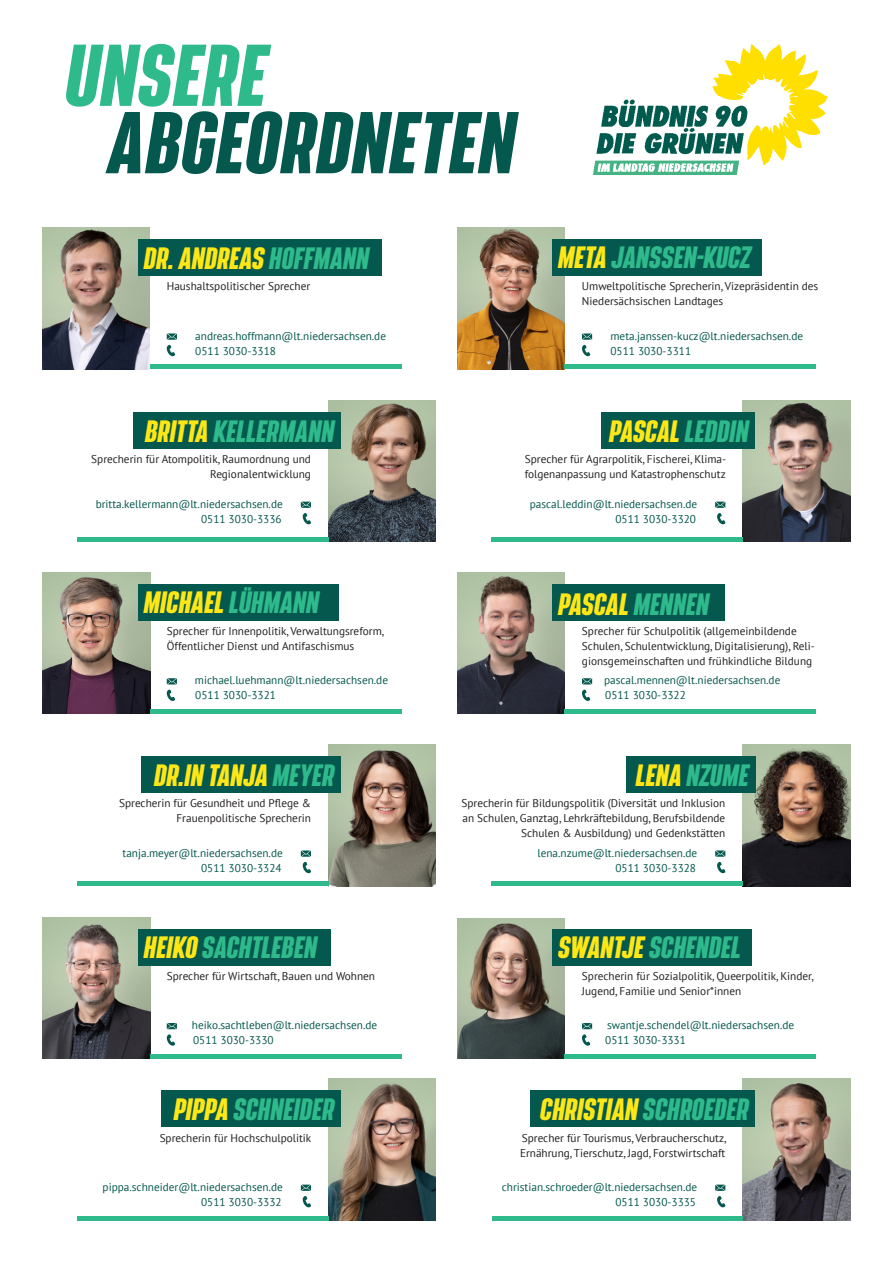
<style>
.page{position:relative;width:893px;height:1263px;background:#fff}
.page>*{position:absolute;margin:0;border:0;box-sizing:border-box;transform-origin:0 0}
.t1{font:italic 700 76.5px "Bereit";letter-spacing:.01em;color:#04584d}
.t2{font:italic 700 76.5px "Bereit";letter-spacing:.01em;color:#2fba8c}
.Normaler_Text{font:italic 700 27px "Bereit";color:#ffe716}
.Normaler_Text-2{font:italic 700 27px "Bereit";color:#2fba8c}
.Normaler_Text-3{font:11.25px/15px "PT Sans";color:#231f20}
.Normaler_Text-4{font:11.25px/15px "PT Sans";color:#04584d;text-align:right}
.s1{color:#2fba8c}
.s2{color:#ffe716}
</style>
<div class="page">
<img style="left:743px;top:400px;width:107px;height:142px">
<img style="left:457px;top:228px;width:108px;height:141px">
<img style="left:328px;top:400px;width:108px;height:142px">
<img style="left:43px;top:228px;width:107px;height:141px">
<img style="left:743px;top:745px;width:107px;height:141px">
<img style="left:743px;top:1079px;width:107px;height:141px">
<img style="left:328px;top:1079px;width:108px;height:141px">
<img style="left:43px;top:917px;width:107px;height:142px">
<img style="left:43px;top:572px;width:107px;height:142px">
<img style="left:457px;top:572px;width:108px;height:142px">
<img style="left:457px;top:918px;width:108px;height:141px">
<img style="left:328px;top:745px;width:108px;height:141px">
<div style="left:552px;top:240px;width:209px;height:36px;background:#04584d"></div>
<hr style="left:150px;top:365px;width:252px;height:4px;background:#2fba8c">
<div style="left:138px;top:240px;width:244px;height:36px;background:#04584d"></div>
<hr style="left:565px;top:365px;width:251px;height:4px;background:#2fba8c">
<div style="left:602px;top:412px;width:153px;height:36px;background:#04584d"></div>
<div style="left:151px;top:709px;width:251px;height:5px;background:#2fba8c"></div>
<div style="left:138px;top:584px;width:200px;height:37px;background:#04584d"></div>
<div style="left:565px;top:709px;width:251px;height:5px;background:#2fba8c"></div>
<div style="left:552px;top:584px;width:173px;height:37px;background:#04584d"></div>
<div style="left:151px;top:1054px;width:251px;height:5px;background:#2fba8c"></div>
<div style="left:138px;top:929px;width:193px;height:36px;background:#04584d"></div>
<div style="left:565px;top:1054px;width:251px;height:5px;background:#2fba8c"></div>
<div style="left:552px;top:929px;width:200px;height:36px;background:#04584d"></div>
<div style="left:530px;top:1091px;width:225px;height:36px;background:#04584d"></div>
<hr style="left:491px;top:1216px;width:251px;height:4px;background:#2fba8c">
<div style="left:162px;top:1091px;width:179px;height:36px;background:#04584d"></div>
<hr style="left:77px;top:1216px;width:251px;height:4px;background:#2fba8c">
<div style="left:491px;top:537px;width:252px;height:5px;background:#2fba8c"></div>
<div style="left:133px;top:412px;width:208px;height:36px;background:#04584d"></div>
<div style="left:77px;top:537px;width:251px;height:5px;background:#2fba8c"></div>
<div style="left:626px;top:757px;width:129px;height:36px;background:#04584d"></div>
<hr style="left:491px;top:882px;width:252px;height:4px;background:#2fba8c">
<div style="left:141px;top:757px;width:200px;height:36px;background:#04584d"></div>
<hr style="left:77px;top:882px;width:251px;height:4px;background:#2fba8c">
<img style="left:593px;top:45px;width:234px;height:129px">
<svg style="left:715px;top:1184px;width:10px;height:23px"></svg>
<svg style="left:301px;top:1184px;width:10px;height:23px"></svg>
<svg style="left:167px;top:1023px;width:10px;height:23px"></svg>
<svg style="left:582px;top:1023px;width:10px;height:23px"></svg>
<svg style="left:167px;top:333px;width:10px;height:23px"></svg>
<svg style="left:167px;top:678px;width:10px;height:23px"></svg>
<svg style="left:582px;top:678px;width:10px;height:23px"></svg>
<svg style="left:715px;top:502px;width:10px;height:23px"></svg>
<svg style="left:715px;top:850px;width:10px;height:23px"></svg>
<svg style="left:301px;top:502px;width:10px;height:23px"></svg>
<svg style="left:301px;top:850px;width:10px;height:23px"></svg>
<svg style="left:582px;top:333px;width:10px;height:23px"></svg>
<h1 class="t2" style="left:66px;top:30px;width:203px">UNSERE</h1>
<h1 class="t1" style="left:108px;top:97px;width:409px">ABGEORDNETEN</h1>
<p class="Normaler_Text" style="left:144px;top:242px;width:227px">DR. ANDREAS <span class="s1">HOFFMANN</span></p>
<p class="Normaler_Text-3" style="left:167px;top:279px;width:145px">Haushaltspolitischer Sprecher</p>
<p class="Normaler_Text-4" style="left:195px;top:328px;width:192px;text-align:left">andreas.hoffmann@lt.niedersachsen.de<br>0511 3030-3318</p>
<p class="Normaler_Text-2" style="left:558px;top:241px;width:194px"><span class="s2">META</span> JANSSEN-KUCZ</p>
<p class="Normaler_Text-3" style="left:582px;top:279px;width:238px">Umweltpolitische Sprecherin, Vizepräsidentin des<br>Niedersächsischen Landtages</p>
<p class="Normaler_Text-4" style="left:610px;top:328px;width:194px;text-align:left">meta.janssen-kucz@lt.niedersachsen.de<br>0511 3030-3311</p>
<p class="Normaler_Text-2" style="left:145px;top:415px;width:191px"><span class="s2">BRITTA</span> KELLERMANN</p>
<p class="Normaler_Text-3" style="left:91px;top:451px;width:221px;text-align:right">Sprecherin für Atompolitik, Raumordnung und<br>Regionalentwicklung</p>
<p class="Normaler_Text-4" style="left:96px;top:496px;width:189px">britta.kellermann@lt.niedersachsen.de<br>0511 3030-3336</p>
<p class="Normaler_Text" style="left:144px;top:587px;width:177px">MICHAEL <span class="s1">LÜHMANN</span></p>
<p class="Normaler_Text-3" style="left:167px;top:623px;width:219px">Sprecher für Innenpolitik, Verwaltungsreform,<br>Öffentlicher Dienst und Antifaschismus</p>
<p class="Normaler_Text-4" style="left:195px;top:673px;width:195px;text-align:left">michael.luehmann@lt.niedersachsen.de<br>0511 3030-3321</p>
<p class="Normaler_Text" style="left:154px;top:759px;width:181px">DR.IN TANJA <span class="s1">MEYER</span></p>
<p class="Normaler_Text-3" style="left:119px;top:796px;width:193px;text-align:right">Sprecherin für Gesundheit und Pflege &amp;<br>Frauenpolitische Sprecherin</p>
<p class="Normaler_Text-4" style="left:123px;top:845px;width:162px">tanja.meyer@lt.niedersachsen.de<br>0511 3030-3324</p>
<p class="Normaler_Text-2" style="left:144px;top:931px;width:174px"><span class="s2">HEIKO</span> SACHTLEBEN</p>
<p class="Normaler_Text-3" style="left:167px;top:968px;width:210px">Sprecher für Wirtschaft, Bauen und Wohnen</p>
<p class="Normaler_Text-4" style="left:192px;top:1017px;width:187px;text-align:left">heiko.sachtleben@lt.niedersachsen.de<br>0511 3030-3330</p>
<p class="Normaler_Text-2" style="left:174px;top:1093px;width:162px"><span class="s2">PIPPA</span> SCHNEIDER</p>
<p class="Normaler_Text-3" style="left:160px;top:1130px;width:153px">Sprecherin für Hochschulpolitik</p>
<p class="Normaler_Text-4" style="left:103px;top:1179px;width:182px">pippa.schneider@lt.niedersachsen.de<br>0511 3030-3332</p>
<p class="Normaler_Text" style="left:609px;top:415px;width:141px">PASCAL <span class="s1">LEDDIN</span></p>
<p class="Normaler_Text-3" style="left:525px;top:451px;width:203px">Sprecher für Agrarpolitik, Fischerei, Klima&shy;folgenanpassung und Katastrophenschutz</p>
<p class="Normaler_Text-4" style="left:530px;top:496px;width:169px">pascal.leddin@lt.niedersachsen.de<br>0511 3030-3320</p>
<p class="Normaler_Text" style="left:558px;top:588px;width:152px">PASCAL <span class="s1">MENNEN</span></p>
<p class="Normaler_Text-3" style="left:582px;top:623px;width:234px">Sprecher für Schulpolitik (allgemeinbildende<br>Schulen, Schulentwicklung, Digitalisierung), Reli&shy;gionsgemeinschaften und frühkindliche Bildung</p>
<p class="Normaler_Text-4" style="left:604px;top:673px;width:178px;text-align:left">pascal.mennen@lt.niedersachsen.de<br>0511 3030-3322</p>
<p class="Normaler_Text-2" style="left:636px;top:759px;width:114px"><span class="s2">LENA</span> NZUME</p>
<p class="Normaler_Text-3" style="left:461px;top:796px;width:265px;text-align:right">Sprecherin für Bildungspolitik (Diversität und Inklusion an Schulen, Ganztag, Lehrkräftebildung, Berufsbildende<br>Schulen &amp; Ausbildung) und Gedenkstätten</p>
<p class="Normaler_Text-4" style="left:537px;top:845px;width:161px">lena.nzume@lt.niedersachsen.de<br>0511 3030-3328</p>
<p class="Normaler_Text-2" style="left:558px;top:931px;width:185px"><span class="s2">SWANTJE</span> SCHENDEL</p>
<p class="Normaler_Text-3" style="left:582px;top:968px;width:233px">Sprecherin für Sozialpolitik, Queerpolitik, Kinder,<br>Jugend, Familie und Senior*innen</p>
<p class="Normaler_Text-4" style="left:605px;top:1017px;width:190px;text-align:left">swantje.schendel@lt.niedersachsen.de<br>0511 3030-3331</p>
<p class="Normaler_Text" style="left:540px;top:1093px;width:210px">CHRISTIAN <span class="s1">SCHROEDER</span></p>
<p class="Normaler_Text-3" style="left:520px;top:1130px;width:208px">Sprecher für Tourismus, Verbraucherschutz,<br>Ernährung, Tierschutz, Jagd, Forstwirtschaft</p>
<p class="Normaler_Text-4" style="left:502px;top:1179px;width:197px">christian.schroeder@lt.niedersachsen.de<br>0511 3030-3335</p>
</div>
